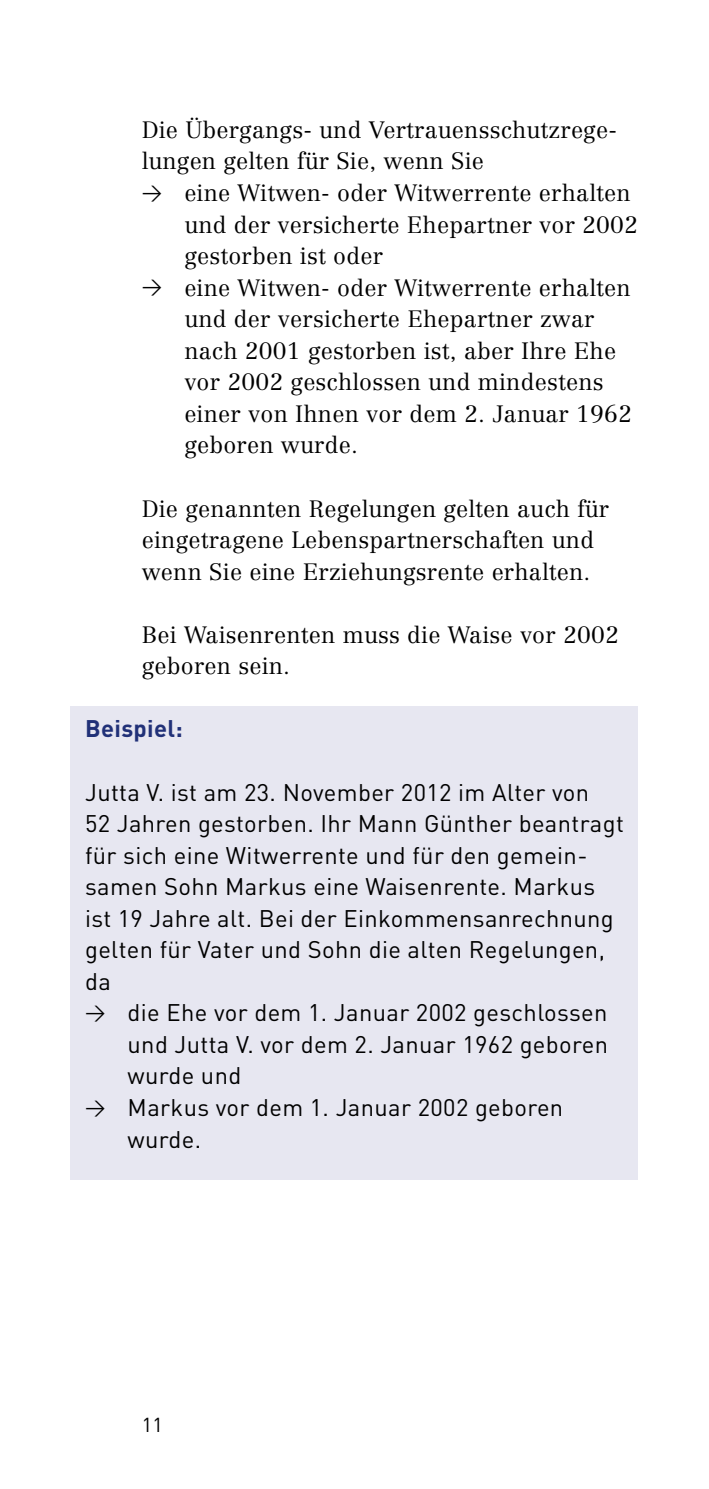
<style>
.page{position:relative;width:709px;height:1489px;background:#fff}
.page>*{position:absolute;margin:0;border:0;box-sizing:border-box;transform-origin:0 0}
.t1{font:23.75px/31.5px "DIN";letter-spacing:.015em;color:#000}
.t2{font:700 23.75px "DIN";letter-spacing:.015em;color:#213178}
.t3{font:300 23.25px/31.5px "Centennial";letter-spacing:.01em;color:#000}
.t4{font:20px "DIN";color:#000}
.s1{font-family:"DIN Regular Alternate";font-weight:400;font-size:20px}
.s2{font-family:"DIN Regular Alternate";font-size:20px}
</style>
<div class="page">
<div style="left:71px;top:705px;width:567px;height:474px;background:#e7e7f1"></div>
<p class="t3" style="left:142px;top:114px;width:476px">Die Übergangs- und Vertrauensschutzrege&shy;lungen gelten für Sie, wenn Sie</p>
<p class="t3" style="left:184px;top:177px;width:455px;text-indent:-43px"><span class="s1">&gt;</span> eine Witwen- oder Witwerrente erhalten und der versicherte Ehepartner vor 2002 gestorben ist oder</p>
<p class="t3" style="left:184px;top:271px;width:449px;text-indent:-43px"><span class="s1">&gt;</span> eine Witwen- oder Witwerrente erhalten und der versicherte Ehepartner zwar nach 2001 gestorben ist, aber Ihre Ehe vor 2002 geschlossen und mindestens einer von Ihnen vor dem 2. Januar 1962 geboren wurde.</p>
<p class="t3" style="left:142px;top:492px;width:469px">Die genannten Regelungen gelten auch für eingetragene Lebenspartnerschaften und wenn Sie eine Erziehungsrente erhalten.</p>
<p class="t3" style="left:142px;top:618px;width:478px">Bei Waisenrenten muss die Waise vor 2002 geboren sein.</p>
<h3 class="t2" style="left:85px;top:713px;width:99px">Beispiel:</h3>
<p class="t1" style="left:85px;top:775px;width:540px">Jutta V. ist am 23. November 2012 im Alter von<br>52 Jahren gestorben. Ihr Mann Günther beantragt für sich eine Witwerrente und für den gemein&shy;samen Sohn Markus eine Waisenrente. Markus ist 19 Jahre alt. Bei der Einkommensan rech nung gelten für Vater und Sohn die alten Regelungen, da</p>
<p class="t1" style="left:128px;top:996px;width:482px;text-align:justify;text-indent:-43px"><span class="s2">&gt;</span> die Ehe vor dem 1. Januar 2002 geschlossen und Jutta V. vor dem 2. Januar 1962 geboren wurde und</p>
<p class="t1" style="left:128px;top:1091px;width:437px;text-indent:-43px"><span class="s2">&gt;</span> Markus vor dem 1. Januar 2002 geboren wurde.</p>
<p class="t4" style="left:142px;top:1411px;width:23px">11</p>
</div>
